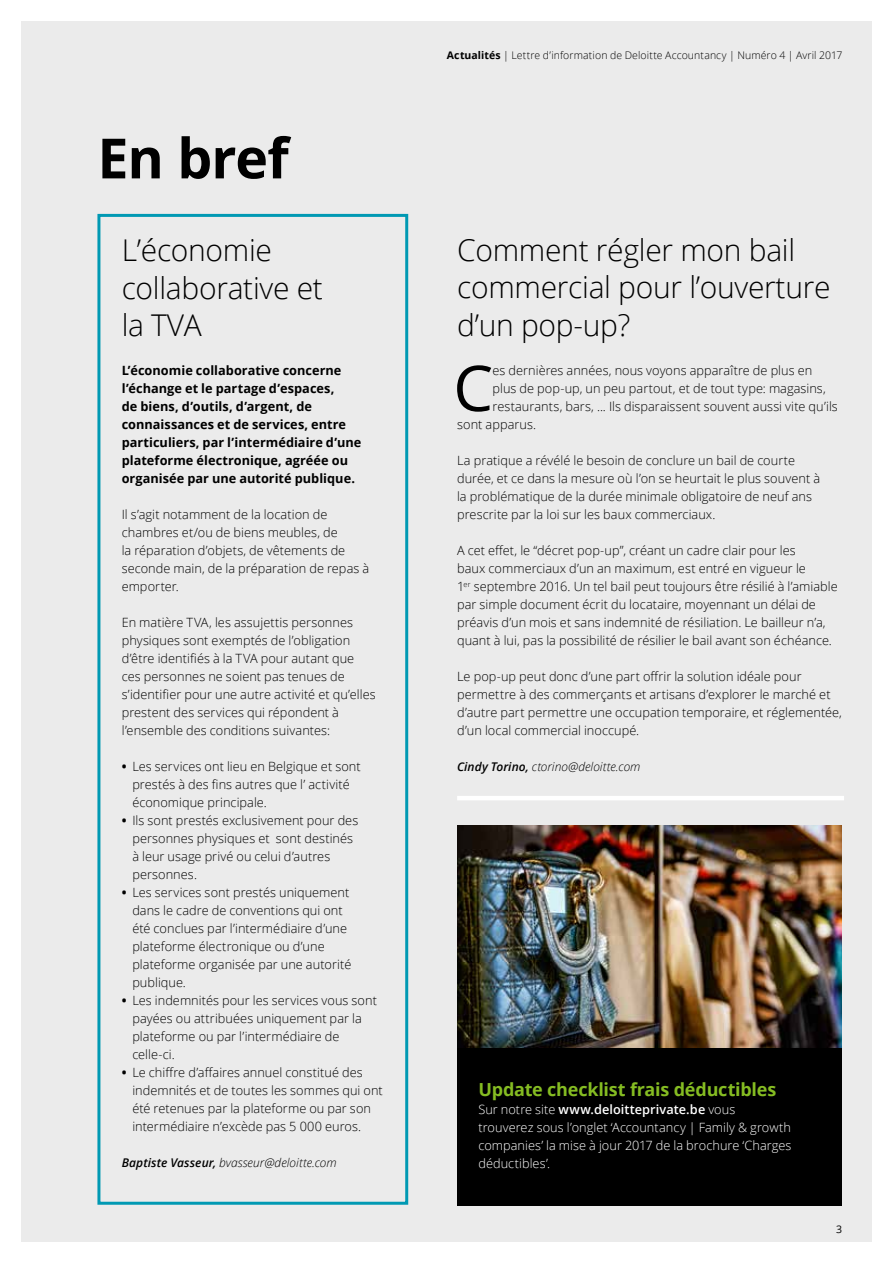
<style>
.page{position:relative;width:893px;height:1263px;background:#fff}
.page>*{position:absolute;margin:0;border:0;box-sizing:border-box;transform-origin:0 0}
.t1{font:63.15px "Open Sans";color:#000}
.t2{font:700 55.5px "Open Sans";letter-spacing:-.02em;color:#000}
.t3{font:300 30px/37.5px "Open Sans";letter-spacing:-.01em;color:#000}
.t4{font:700 18px "Open Sans";letter-spacing:-.015em;color:#85bc22}
.t5{font:300 12.75px/18px "Open Sans";letter-spacing:.005em;color:#000}
.t6{font:700 12.75px/18px "Open Sans";letter-spacing:.005em;color:#000}
.t7{font:300 12.75px/18px "Open Sans";letter-spacing:.005em;color:#fff}
.t8{font:italic 300 12px "Open Sans";color:#000}
.t9{font:300 10.5px "Open Sans";letter-spacing:.01em;color:#000}
.t10{font:10.5px "Open Sans";color:#000}
.s1{font-weight:700}
.s2{font-weight:600}
</style>
<div class="page">
<div style="left:21px;top:21px;width:851px;height:1221px;background:#ebebeb"></div>
<div style="left:97px;top:214px;width:311px;height:991px;border:3px solid #0099b3"></div>
<hr style="left:457px;top:796px;width:387px;height:4px;background:#fff">
<div style="left:457px;top:1048px;width:385px;height:157px;background:#000"></div>
<img style="left:457px;top:825px;width:385px;height:222px">
<h2 class="t2" style="left:97px;top:119px;width:193px">En bref</h2>
<h3 class="t3" style="left:122px;top:231px;width:203px">L’économie collaborative et la TVA</h3>
<p class="t6" style="left:122px;top:361px;width:241px">L’économie collaborative concerne l’échange et le partage d’espaces,<br>de biens, d’outils, d’argent, de connaissances et de services, entre particuliers, par l’intermédiaire d’une plateforme électronique, agréée ou organisée par une autorité publique.</p>
<p class="t5" style="left:122px;top:505px;width:249px">Il s’agit notamment de la location de chambres et/ou de biens meubles, de<br>la réparation d’objets, de vêtements de seconde main, de la préparation de repas à emporter.</p>
<p class="t5" style="left:122px;top:613px;width:255px">En matière TVA, les assujettis personnes physiques sont exemptés de l’obligation d’être identifiés à la TVA pour autant que ces personnes ne soient pas tenues de s’identifier pour une autre activité et qu’elles prestent des services qui répondent à l’ensemble des conditions suivantes:</p>
<p class="t5" style="left:132px;top:757px;width:230px;text-indent:-11px"><span class="s1">•</span> Les services ont lieu en Belgique et sont prestés à des fins autres que l’ activité économique principale.</p>
<p class="t5" style="left:132px;top:811px;width:227px;text-indent:-11px"><span class="s1">•</span> Ils sont prestés exclusivement pour des personnes physiques et sont destinés à leur usage privé ou celui d’autres personnes.</p>
<p class="t5" style="left:132px;top:883px;width:221px;text-indent:-11px"><span class="s1">•</span> Les services sont prestés uniquement dans le cadre de conventions qui ont été conclues par l’intermédiaire d’une plateforme électronique ou d’une plateforme organisée par une autorité publique.</p>
<p class="t5" style="left:132px;top:991px;width:246px;text-indent:-11px"><span class="s1">•</span> Les indemnités pour les services vous sont payées ou attribuées uniquement par la plateforme ou par l’intermédiaire de celle-ci.</p>
<p class="t5" style="left:132px;top:1063px;width:252px;text-indent:-11px"><span class="s1">•</span> Le chiffre d’affaires annuel constitué des indemnités et de toutes les sommes qui ont été retenues par la plateforme ou par son intermédiaire n’excède pas 5 000 euros.</p>
<p class="t8" style="left:122px;top:1154px;width:217px"><span class="s2">Baptiste Vasseur,</span> bvasseur@deloitte.com</p>
<p class="t9" style="left:447px;top:48px;width:397px"><span class="s1">Actualités</span> | Lettre d’information de Deloitte Accountancy | Numéro 4 | Avril 2017</p>
<h3 class="t3" style="left:457px;top:231px;width:375px">Comment régler mon bail commercial pour l’ouverture d’un pop-up?</h3>
<h1 class="t1" style="left:453px;top:345px;width:41px">C</h1>
<p class="t5" style="left:492px;top:361px;width:321px">es dernières années, nous voyons apparaître de plus en</p>
<p class="t5" style="left:492px;top:379px;width:335px">plus de pop-up, un peu partout, et de tout type: magasins,</p>
<p class="t5" style="left:492px;top:397px;width:347px">restaurants, bars, ... Ils disparaissent souvent aussi vite qu’ils</p>
<p class="t5" style="left:457px;top:415px;width:81px">sont apparus.</p>
<p class="t5" style="left:457px;top:451px;width:364px">La pratique a révélé le besoin de conclure un bail de courte durée, et ce dans la mesure où l’on se heurtait le plus souvent à la problématique de la durée minimale obligatoire de neuf ans prescrite par la loi sur les baux commerciaux.</p>
<p class="t5" style="left:457px;top:541px;width:382px">A cet effet, le “décret pop-up”, créant un cadre clair pour les<br>baux commerciaux d’un an maximum, est entré en vigueur le<br>1<sup>er</sup> septembre 2016. Un tel bail peut toujours être résilié à l’amiable par simple document écrit du locataire, moyennant un délai de préavis d’un mois et sans indemnité de résiliation. Le bailleur n’a, quant à lui, pas la possibilité de résilier le bail avant son échéance.</p>
<p class="t5" style="left:457px;top:667px;width:386px">Le pop-up peut donc d’une part offrir la solution idéale pour permettre à des commerçants et artisans d’explorer le marché et d’autre part permettre une occupation temporaire, et réglementée, d’un local commercial inoccupé.</p>
<p class="t8" style="left:457px;top:758px;width:185px"><span class="s2">Cindy Torino,</span> ctorino@deloitte.com</p>
<h3 class="t4" style="left:478px;top:1077px;width:300px">Update checklist frais déductibles</h3>
<p class="t7" style="left:478px;top:1100px;width:314px">Sur notre site <span class="s2">www.deloitteprivate.be</span> vous trouverez sous l’onglet ‘Accountancy | Family &amp; growth companies’ la mise à jour 2017 de la brochure ‘Charges déductibles’.</p>
<p class="t10" style="left:836px;top:1222px;width:8px">3</p>
</div>
